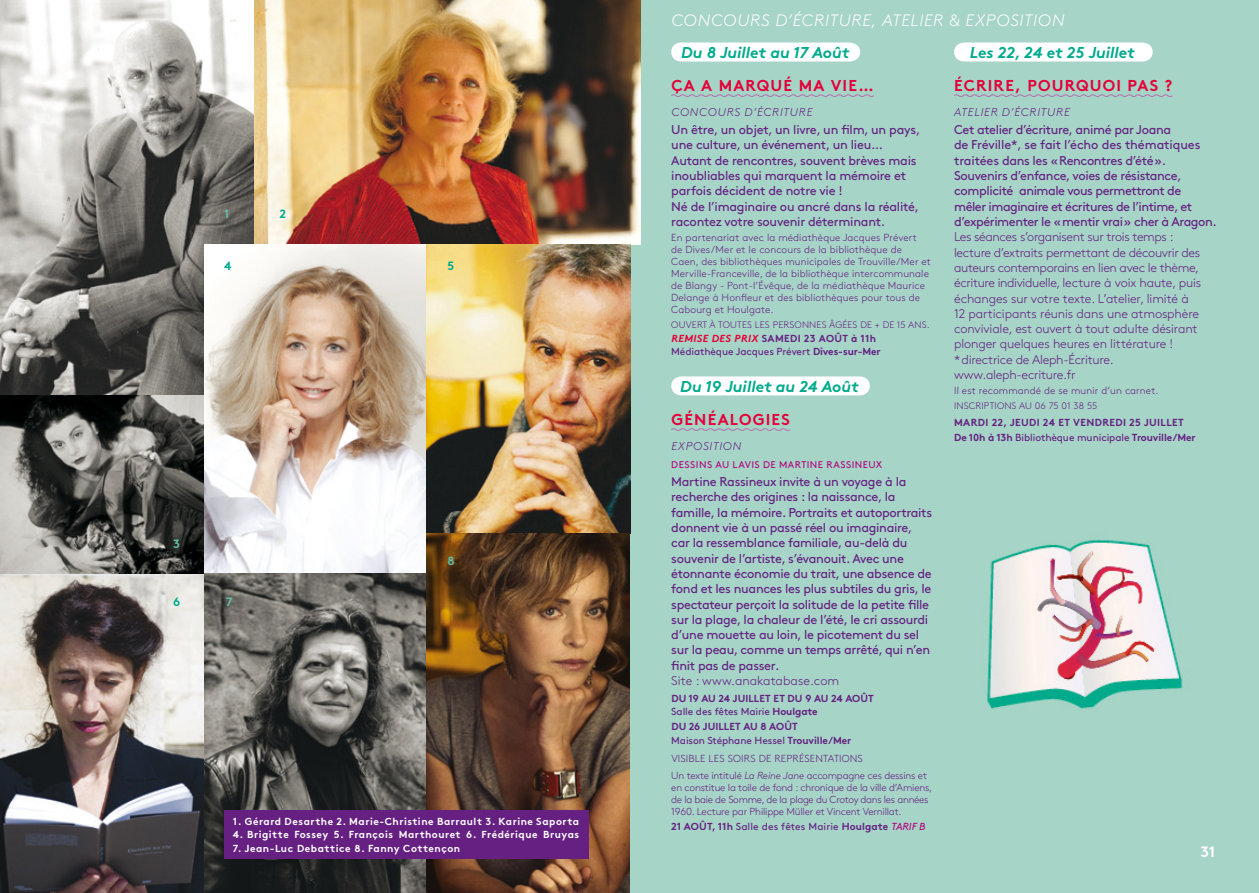
<style>
.page{position:relative;width:1259px;height:893px;background:#fff}
.page>*{position:absolute;margin:0;border:0;box-sizing:border-box;transform-origin:0 0}
.t1{font:italic 300 16.5px "Brown";letter-spacing:.045em;color:#fff}
.t2{font:italic 700 15.75px "Brown";color:#00aa8d}
.t3{font:700 15.75px "Brown";letter-spacing:.07em;color:#e40038}
.t4{font:700 15px "Brown";color:#fff}
.t5{font:12.75px/15.3px "Brown";letter-spacing:-.025em;color:#652082}
.t6{font:300 12.75px/15.3px "Brown";letter-spacing:-.01em;color:#652082}
.t7{font:700 12px "Brown";color:#00aa8d}
.t8{font:700 12px "Brown";color:#65bea8}
.t9{font:italic 300 11.25px "Brown";letter-spacing:.065em;color:#652082}
.t10{font:300 10.2px/12px "Brown";letter-spacing:.01em;color:#652082}
.t11{font:700 10.2px/13.5px "Brown";letter-spacing:-.01em;color:#652082}
.t12{font:300 10.2px/12px "Brown";letter-spacing:-.02em;color:#652082}
.t13{font:700 10.2px "Brown";letter-spacing:.05em;color:#fff}
.t14{font:10.2px/13.5px "Brown";letter-spacing:-.01em;color:#652082}
.t15{font:10.2px "Brown";letter-spacing:.01em;color:#652082}
.t16{font:italic 700 10.2px "Brown";letter-spacing:.035em;color:#e40038}
.t17{font:9.75px "Brown";color:#b2077f}
.t18{font:300 9.45px "Brown";letter-spacing:.02em;color:#652082}
.s1{font-style:normal;color:#652082}
.s2{font-weight:700}
.s3{font-weight:400}
.s4{font-style:italic}
.s5{font-style:italic;color:#b2077f}
</style>
<div class="page">
<div style="left:630px;top:0;width:629px;height:893px;background:#a6d4c7"></div>
<img style="left:0;top:0;width:254px;height:395px">
<img style="left:254px;top:0;width:387px;height:244px">
<img style="left:0;top:573px;width:204px;height:320px">
<img style="left:0;top:395px;width:204px;height:178px">
<svg style="left:953px;top:94px;width:220px;height:4px"></svg>
<svg style="left:954px;top:43px;width:198px;height:19px"></svg>
<svg style="left:670px;top:94px;width:204px;height:4px"></svg>
<svg style="left:670px;top:428px;width:121px;height:3px"></svg>
<svg style="left:671px;top:43px;width:189px;height:19px"></svg>
<svg style="left:671px;top:376px;width:199px;height:19px"></svg>
<img style="left:204px;top:244px;width:426px;height:649px">
<div style="left:225px;top:811px;width:364px;height:48px;background:#652082"></div>
<p class="t8" style="left:224px;top:204px;width:7px">1</p>
<p class="t7" style="left:279px;top:204px;width:8px">2</p>
<p class="t7" style="left:224px;top:256px;width:9px">4</p>
<p class="t7" style="left:447px;top:256px;width:8px">5</p>
<p class="t8" style="left:173px;top:534px;width:8px">3</p>
<p class="t7" style="left:173px;top:592px;width:9px">6</p>
<p class="t8" style="left:226px;top:592px;width:8px">7</p>
<p class="t8" style="left:447px;top:551px;width:9px">8</p>
<p class="t13" style="left:233px;top:813px;width:348px">1. Gérard Desarthe 2. Marie-Christine Barrault 3. Karine Saporta</p>
<p class="t13" style="left:233px;top:826px;width:348px">4. Brigitte Fossey 5. François Marthouret 6. Frédérique Bruyas</p>
<p class="t13" style="left:233px;top:840px;width:229px">7. Jean-Luc Debattice 8. Fanny Cottençon</p>
<p class="t1" style="left:671px;top:8px;width:14px">CONCOURS</p>
<p class="t1" style="left:775px;top:8px;width:29px">D’ÉCR</p>
<p class="t1" style="left:825px;top:8px;width:16px">ITURE</p>
<p class="t1" style="left:871px;top:8px;width:21px">, ATEL</p>
<p class="t1" style="left:919px;top:8px;width:133px">IER &amp; EXPOSITION</p>
<p class="t2" style="left:681px;top:40px;width:170px">Du 8 Juillet au 17 Août</p>
<p class="t3" style="left:671px;top:73px;width:204px">ÇA A MARQUÉ MA VIE…</p>
<p class="t9" style="left:671px;top:104px;width:10px">CONCOURS</p>
<p class="t9" style="left:744px;top:104px;width:21px">D’ÉCR</p>
<p class="t9" style="left:780px;top:104px;width:12px">ITURE</p>
<p class="t5" style="left:671px;top:121px;width:250px">Un être, un objet, un livre, un film, un pays, une culture, un événement, un lieu… Autant de rencontres, souvent brèves mais inoubliables qui marquent la mémoire et parfois décident de notre vie !<br>Né de l’imaginaire ou ancré dans la réalité, racontez votre souvenir déterminant.</p>
<p class="t10" style="left:671px;top:231px;width:261px">En partenariat avec la médiathèque Jacques Prévert<br>de Dives/Mer et le concours de la bibliothèque de Caen, des bibliothèques municipales de Trouville/Mer et Merville-Franceville, de la bibliothèque intercommunale de Blangy - Pont-l’Évêque, de la médiathèque Maurice Delange à Honfleur et des bibliothèques pour tous de Cabourg et Houlgate.</p>
<p class="t18" style="left:671px;top:318px;width:260px">Ouvert à toutes les personnes âgées de + de 15 ans.</p>
<p class="t16" style="left:671px;top:330px;width:98px">Remise des prix <span class="s1">samedi</span></p>
<p class="t14" style="left:671px;top:331px;width:211px;text-indent:133px"><span class="s2">23 août à 11h<br></span>Médiathèque Jacques Prévert <span class="s2">Dives-sur-Mer</span></p>
<p class="t2" style="left:680px;top:374px;width:180px">Du 19 Juillet au 24 Août</p>
<p class="t3" style="left:671px;top:407px;width:120px">GÉNÉALOGIES</p>
<p class="t9" style="left:671px;top:438px;width:62px">EXPOSITION</p>
<p class="t17" style="left:671px;top:457px;width:14px">Dessins</p>
<p class="t17" style="left:715px;top:457px;width:24px">au lavis</p>
<p class="t17" style="left:763px;top:457px;width:32px">de Martine</p>
<p class="t17" style="left:826px;top:457px;width:14px">Rassineu</p>
<p class="t17" style="left:876px;top:457px;width:8px">x</p>
<p class="t5" style="left:671px;top:473px;width:262px">Martine Rassineux invite à un voyage à la recherche des origines : la naissance, la famille, la mémoire. Portraits et autoportraits donnent vie à un passé réel ou imaginaire, car la ressemblance familiale, au-delà du souvenir de l’artiste, s’évanouit. Avec une étonnante économie du trait, une absence de fond et les nuances les plus subtiles du gris, le spectateur perçoit la solitude de la petite fille sur la plage, la chaleur de l’été, le cri assourdi d’une mouette au loin, le picotement du sel sur la peau, comme un temps arrêté, qui n’en finit pas de passer.</p>
<p class="t6" style="left:671px;top:672px;width:169px">Site : www.anakatabase.com</p>
<p class="t11" style="left:671px;top:690px;width:68px">Du 19 au 24 juillet</p>
<p class="t11" style="left:671px;top:690px;width:203px;text-indent:102px">et Du 9 au 24 août<br><span class="s3">Salle des fêtes Mairie</span> Houlgate</p>
<p class="t11" style="left:671px;top:719px;width:38px">Du 26 juillet</p>
<p class="t11" style="left:671px;top:719px;width:182px;text-indent:72px">au 8 août<br><span class="s3">Maison Stéphane Hessel</span> Trouville/Mer</p>
<p class="t10" style="left:671px;top:750px;width:257px;line-height:16.5px">Visible les soirs de représentations<br>U n texte intitulé <span class="s4">La Reine Jane</span> accompagne ces dessins et</p>
<p class="t12" style="left:671px;top:780px;width:263px">en constitue la toile de fond : chronique de la ville d’Amiens, de la baie de Somme, de la plage du Crotoy dans les années<br>1960. Lecture par Philippe Müller et Vincent Vernillat.</p>
<p class="t15" style="left:671px;top:819px;width:255px"><span class="s2">21 août, 11h</span> Salle des fêtes Mairie <span class="s2">Houlgate</span> <span class="s5">TARIF B</span></p>
<p class="t2" style="left:969px;top:40px;width:167px">Les 22, 24 et 25 Juillet</p>
<p class="t3" style="left:954px;top:73px;width:220px">ÉCRIRE, POURQUOI PAS ?</p>
<p class="t9" style="left:954px;top:104px;width:69px">atelier D’ÉCR</p>
<p class="t9" style="left:1037px;top:104px;width:12px">ITURE</p>
<p class="t5" style="left:954px;top:121px;width:264px">Cet atelier d’écriture, animé par Joana<br>de Fréville*, se fait l’écho des thématiques traitées dans les «Rencontres d’été».<br>Souvenirs d’enfance, voies de résistance, complicité animale vous permettront de<br>mêler imaginaire et écritures de l’intime, et d’expérimenter le «mentir vrai» cher à Aragon.</p>
<p class="t6" style="left:954px;top:228px;width:249px">Les séances s’organisent sur trois temps : lecture d’extraits permettant de découvrir des auteurs contemporains en lien avec le thème, écriture individuelle, lecture à voix haute, puis échanges sur votre texte. L’atelier, limité à 12 participants réunis dans une atmosphère conviviale, est ouvert à tout adulte désirant plonger quelques heures en littérature ! *directrice de Aleph-Écriture. www.aleph-ecriture.fr</p>
<p class="t10" style="left:954px;top:384px;width:206px">I l est recommandé de se munir d’un carnet.</p>
<p class="t18" style="left:954px;top:399px;width:145px">I nscriptions au 06 75 01 38 55</p>
<p class="t11" style="left:954px;top:414px;width:17px">Mardi</p>
<p class="t11" style="left:991px;top:414px;width:31px">22, Jeudi</p>
<p class="t11" style="left:1043px;top:414px;width:45px">24 et Vendredi</p>
<p class="t11" style="left:954px;top:413px;width:243px;line-height:15.3px;text-indent:175px">25 juillet<br>De 10h à 13h <span class="s3">Bibliothèque municipale</span> Trouville/Mer</p>
<p class="t4" style="left:1200px;top:839px;width:16px">31</p>
</div>
